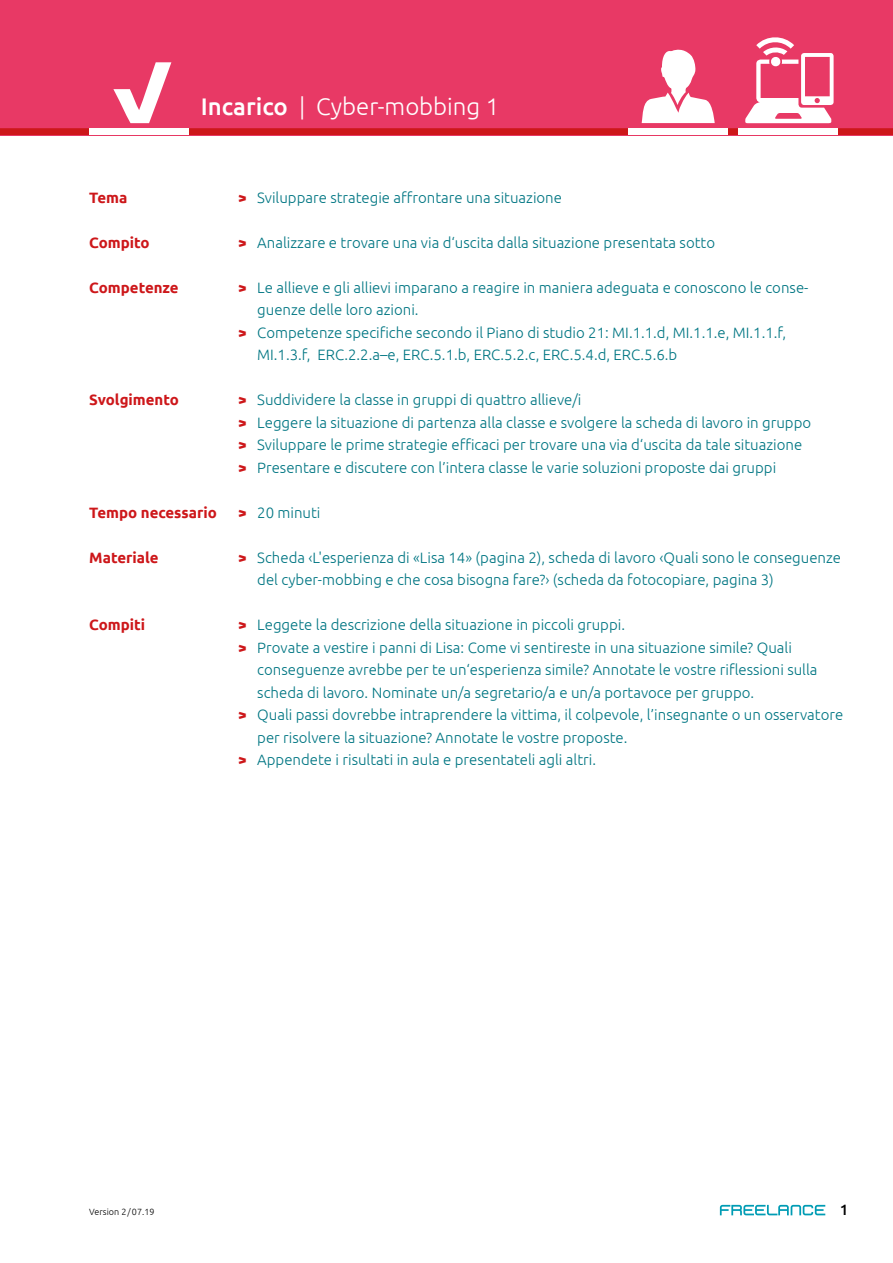
<style>
.page{position:relative;width:893px;height:1263px;background:#fff}
.page>*{position:absolute;margin:0;border:0;box-sizing:border-box;transform-origin:0 0}
.t1{font:300 24px "Ubuntu";color:#fff}
.t2{font:300 15px/22.5px "Ubuntu";color:#007683}
.t3{font:700 15px "Ubuntu";color:#cd171a}
.t4{font:500 15px "Ubuntu";color:#000}
.t5{font:300 9px "Ubuntu";color:#000}
.s1{font-weight:500}
.s2{font-weight:700;color:#cd171a}
</style>
<div class="page">
<div style="left:0;top:0;width:893px;height:135px;background:#e83965"></div>
<svg style="left:0;top:37px;width:893px;height:98px"></svg>
<svg style="left:720px;top:1205px;width:105px;height:10px"></svg>
<h1 class="t1" style="left:201px;top:92px;width:300px"><span class="s1">Incarico</span> | Cyber-mobbing 1</h1>
<p class="t3" style="left:89px;top:188px;width:40px">Tema</p>
<p class="t3" style="left:89px;top:233px;width:62px">Compito</p>
<p class="t3" style="left:89px;top:278px;width:91px">Competenze</p>
<p class="t3" style="left:89px;top:391px;width:91px">Svolgimento</p>
<p class="t3" style="left:89px;top:503px;width:129px">Tempo necessario</p>
<p class="t3" style="left:89px;top:548px;width:71px">Materiale</p>
<p class="t3" style="left:89px;top:616px;width:57px">Compiti</p>
<p class="t2" style="left:238px;top:186px;width:325px"><span class="s2">&gt;</span> Sviluppare strategie affrontare una situazione</p>
<p class="t2" style="left:238px;top:231px;width:478px"><span class="s2">&gt;</span> Analizzare e trovare una via d‘uscita dalla situazione presentata sotto</p>
<p class="t2" style="left:238px;top:276px;width:572px"><span class="s2">&gt;</span> Le allieve e gli allievi imparano a reagire in maniera adeguata e conoscono le conse-</p>
<p class="t2" style="left:257px;top:298px;width:163px">guenze delle loro azioni.</p>
<p class="t2" style="left:238px;top:321px;width:550px"><span class="s2">&gt;</span> Competenze specifiche secondo il Piano di studio 21: MI.1.1.d, MI.1.1.e, MI.1.1.f,</p>
<p class="t2" style="left:257px;top:343px;width:421px">MI.1.3.f, ERC.2.2.a–e, ERC.5.1.b, ERC.5.2.c, ERC.5.4.d, ERC.5.6.b</p>
<p class="t2" style="left:238px;top:388px;width:574px"><span class="s2">&gt;</span> Suddividere la classe in gruppi di quattro allieve/i<br><span class="s2">&gt;</span> Leggere la situazione di partenza alla classe e svolgere la scheda di lavoro in gruppo <span class="s2">&gt;</span> Sviluppare le prime strategie efficaci per trovare una via d‘uscita da tale situazione <span class="s2">&gt;</span> Presentare e discutere con l’intera classe le varie soluzioni proposte dai gruppi</p>
<p class="t2" style="left:238px;top:501px;width:84px"><span class="s2">&gt;</span> 20 minuti</p>
<p class="t2" style="left:257px;top:546px;width:585px;text-indent:-19px"><span class="s2">&gt;</span> Scheda ‹L'esperienza di «Lisa 14» (pagina 2), scheda di lavoro ‹Quali sono le conseguenze del cyber-mobbing e che cosa bisogna fare?› (scheda da fotocopiare, pagina 3)</p>
<p class="t2" style="left:238px;top:613px;width:388px"><span class="s2">&gt;</span> Leggete la descrizione della situazione in piccoli gruppi.</p>
<p class="t2" style="left:238px;top:636px;width:555px"><span class="s2">&gt;</span> Provate a vestire i panni di Lisa: Come vi sentireste in una situazione simile? Quali</p>
<p class="t2" style="left:257px;top:658px;width:562px">conseguenze avrebbe per te un‘esperienza simile? Annotate le vostre riflessioni sulla</p>
<p class="t2" style="left:257px;top:681px;width:498px">scheda di lavoro. Nominate un/a segretario/a e un/a portavoce per gruppo.</p>
<p class="t2" style="left:238px;top:703px;width:607px"><span class="s2">&gt;</span> Quali passi dovrebbe intraprendere la vittima, il colpevole, l’insegnante o un osservatore</p>
<p class="t2" style="left:257px;top:726px;width:372px">per risolvere la situazione? Annotate le vostre proposte.</p>
<p class="t2" style="left:238px;top:748px;width:359px"><span class="s2">&gt;</span> Appendete i risultati in aula e presentateli agli altri.</p>
<p class="t5" style="left:89px;top:1206px;width:67px">Version 2/07.19</p>
<p class="t4" style="left:840px;top:1200px;width:10px">1</p>
</div>
